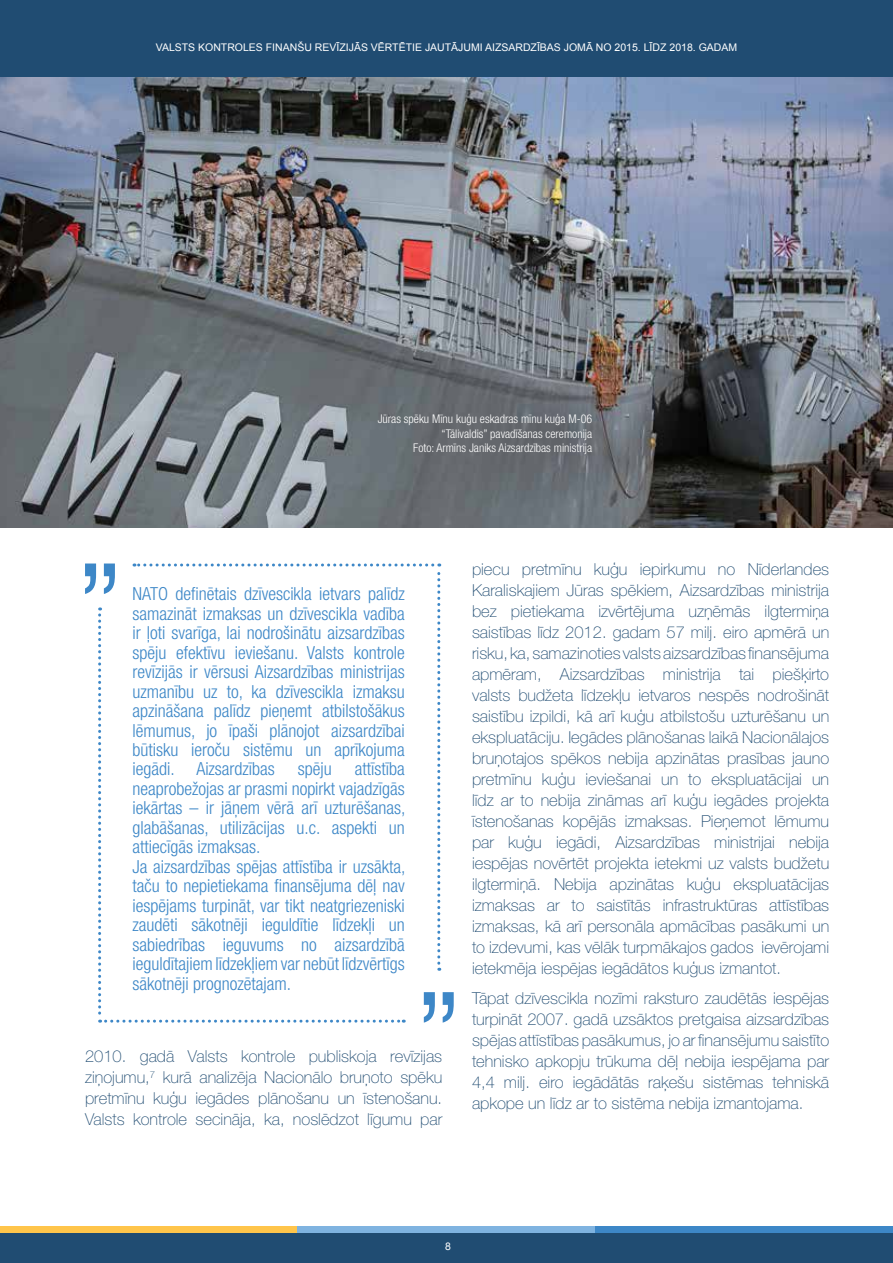
<style>
.page{position:relative;width:893px;height:1263px;background:#fff}
.page>*{position:absolute;margin:0;border:0;box-sizing:border-box;transform-origin:0 0}
.t1{font:300 condensed 18px/19.5px "Helvetica Neue LT Pro";color:#3d87c7;text-align:justify}
.t2{font:100 16.5px/21px "Helvetica Neue LT Pro";color:#204c72;text-align:justify}
.t3{font:300 condensed 12px/14.4px "Helvetica Neue LT Pro";color:#fff;text-align:right}
.t4{font:10.5px "Arial";color:#fff}
</style>
<div class="page">
<div style="left:0;top:0;width:893px;height:78px;background:#204c72"></div>
<div style="left:0;top:1226px;width:893px;height:37px;background:#204c72"></div>
<div style="left:0;top:1226px;width:297px;height:6px;background:#ffc54b"></div>
<div style="left:297px;top:1226px;width:298px;height:6px;background:#7fb3e0"></div>
<div style="left:595px;top:1226px;width:298px;height:6px;background:#3d87c7"></div>
<img style="left:0;top:78px;width:893px;height:449px">
<svg style="left:85px;top:563px;width:369px;height:460px"></svg>
<p class="t4" style="left:156px;top:41px;width:583px">VALSTS KONTROLES FINANŠU REVĪZIJĀS VĒRTĒTIE JAUTĀJUMI AIZSARDZĪBAS JOMĀ NO 2015. LĪDZ 2018. GADAM</p>
<p class="t3" style="left:378px;top:412px;width:216px">Jūras spēku Mīnu kuģu eskadras mīnu kuģa M-06 “Tālivaldis” pavadīšanas ceremonija<br>Foto: Armīns Janiks Aizsardzības ministrija</p>
<p class="t1" style="left:132px;top:584px;width:274px">NATO definētais dzīvescikla ietvars palīdz samazināt izmaksas un dzīvescikla vadība ir ļoti svarīga, lai nodrošinātu aizsardzības spēju efektīvu ieviešanu. Valsts kontrole revīzijās ir vērsusi Aizsardzības ministrijas uzmanību uz to, ka dzīvescikla izmaksu apzināšana palīdz pieņemt atbilstošākus lēmumus, jo īpaši plānojot aizsardzībai būtisku ieroču sistēmu un aprīkojuma iegādi. Aizsardzības</p>
<p class="t1" style="left:132px;top:759px;width:274px;text-align:left;text-indent:222px">attīstība neaprobežojas ar prasmi nopirkt vajadzīgās iekārtas – ir jāņem vērā arī uzturēšanas, glabāšanas, utilizācijas u.c. aspekti un attiecīgās izmaksas.<br>Ja aizsardzības spējas attīstība ir uzsākta, taču to nepietiekama finansējuma dēļ nav iespējams turpināt, var tikt neatgriezeniski zaudēti sākotnēji ieguldītie līdzekļi un sabiedrības ieguvums no aizsardzībā ieguldītajiem līdzekļiem var nebūt līdzvērtīgs sākotnēji prognozētajam.</p>
<p class="t1" style="left:298px;top:759px;width:35px">spēju</p>
<p class="t2" style="left:85px;top:1046px;width:359px">2010. gadā Valsts kontrole publiskoja revīzijas ziņojumu,<sup>7</sup> kurā analizēja Nacionālo bruņoto spēku pretmīnu kuģu iegādes plānošanu un īstenošanu.<br>Valsts kontrole secināja, ka, noslēdzot līgumu par</p>
<p class="t2" style="left:472px;top:559px;width:359px">piecu pretmīnu kuģu iepirkumu no Nīderlandes Karaliskajiem Jūras spēkiem, Aizsardzības ministrija bez pietiekama izvērtējuma uzņēmās ilgtermiņa saistības līdz 2012. gadam 57 milj. eiro apmērā un risku, ka, samazinoties valsts aizsardzības finansējuma apmēram, Aizsardzības ministrija tai piešķirto valsts budžeta līdzekļu ietvaros nespēs nodrošināt saistību izpildi, kā arī kuģu atbilstošu uzturēšanu un ekspluatāciju. Iegādes plānošanas laikā Nacionālajos bruņotajos spēkos nebija apzinātas prasības jauno pretmīnu kuģu ieviešanai un to ekspluatācijai un līdz ar to nebija zināmas arī kuģu iegādes projekta īstenošanas kopējās izmaksas. Pieņemot lēmumu par kuģu iegādi, Aizsardzības ministrijai nebija iespējas novērtēt projekta ietekmi uz valsts budžetu ilgtermiņā. Nebija apzinātas kuģu ekspluatācijas izmaksas ar to saistītās infrastruktūras attīstības izmaksas, kā arī personāla apmācības pasākumi un to izdevumi, kas vēlāk turpmākajos gados ievērojami ietekmēja iespējas iegādātos kuģus izmantot.</p>
<p class="t2" style="left:472px;top:987px;width:359px">Tāpat dzīvescikla nozīmi raksturo zaudētās iespējas turpināt 2007. gadā uzsāktos pretgaisa aizsardzības spējas attīstības pasākumus, jo ar finansējumu saistīto tehnisko apkopju trūkuma dēļ nebija iespējama par 4,4 milj. eiro iegādātās raķešu sistēmas tehniskā apkope un līdz ar to sistēma nebija izmantojama.</p>
<p class="t4" style="left:445px;top:1239px;width:7px">8</p>
</div>
